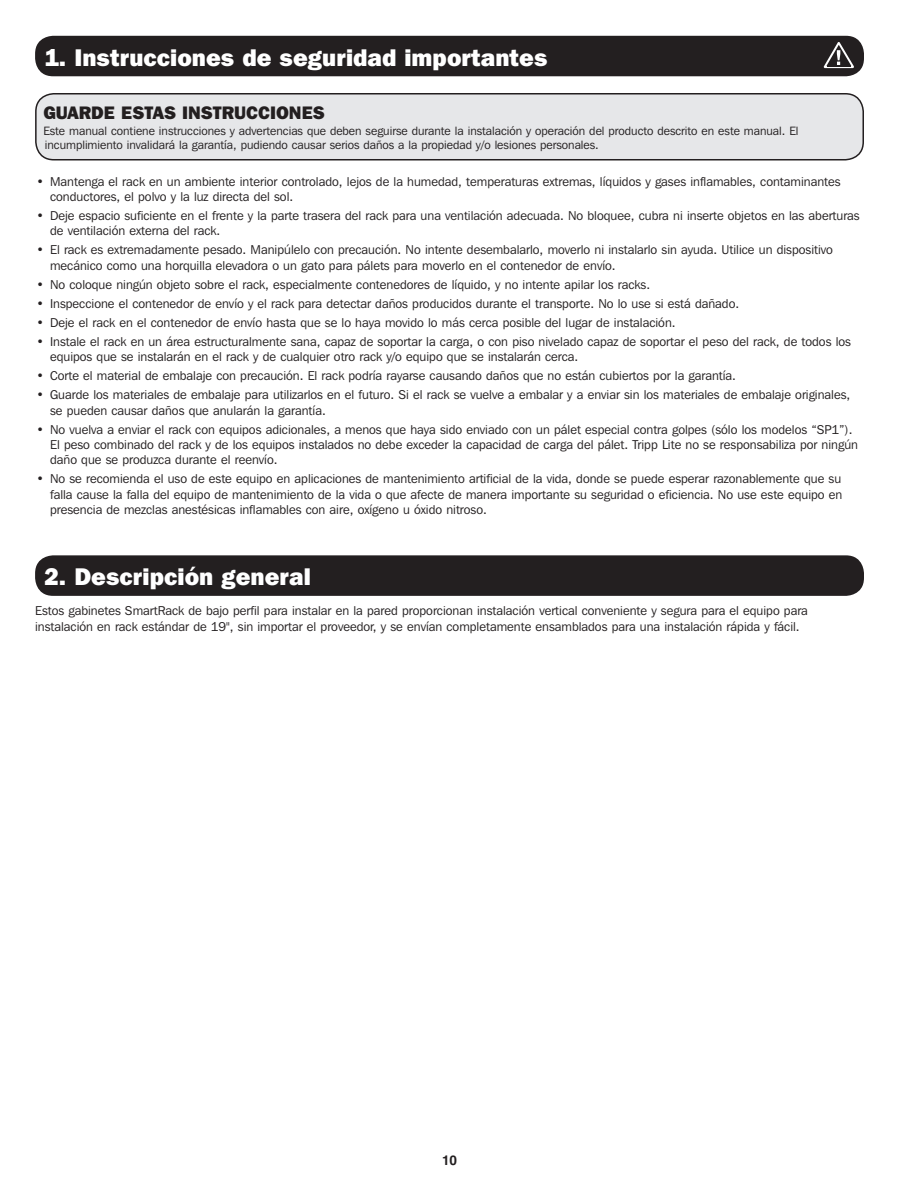
<style>
.page{position:relative;width:918px;height:1188px;background:#fff}
.page>*{position:absolute;margin:0;border:0;box-sizing:border-box;transform-origin:0 0}
.Main_Head{font:800 24px "Franklin Gothic IT Cby BT";color:#fff}
.t1{font:800 18px "Franklin Gothic IT Cby BT";color:#231f20}
.t2{font:700 13.5px "Helvetica";color:#231f20}
.t3{font:12.75px/15.3px "Franklin Gothic IT Cby BT";color:#231f20}
.t4{font:12px/14.4px "Franklin Gothic IT Cby BT";color:#231f20}
</style>
<div class="page">
<div style="left:35px;top:36px;width:829px;height:40px;background:#231f20;border-radius:18px"></div>
<div style="left:35px;top:555px;width:829px;height:41px;background:#231f20;border-radius:18px"></div>
<div style="left:36px;top:94px;width:827px;height:66px;background:#e6e7e9;border-radius:18px"></div>
<div style="left:35px;top:93px;width:829px;height:67px;border:2px solid #231f20;border-radius:18px"></div>
<svg style="left:824px;top:42px;width:30px;height:26px"></svg>
<p class="Main_Head" style="left:44px;top:42px;width:505px">1. Instrucciones de seguridad importantes</p>
<p class="t1" style="left:43px;top:101px;width:283px">GUARDE ESTAS INSTRUCCIONES</p>
<p class="t4" style="left:43px;top:123px;width:757px">Este manual contiene instrucciones y advertencias que deben seguirse durante la instalación y operación del producto descrito en este manual. El incumplimiento invalidará la garantía, pudiendo causar serios daños a la propiedad y/o lesiones personales.</p>
<p class="t3" style="left:50px;top:173px;width:792px;text-indent:-14px">• Mantenga el rack en un ambiente interior controlado, lejos de la humedad, temperaturas extremas, líquidos y gases inflamables, contaminantes conductores, el polvo y la luz directa del sol.</p>
<p class="t3" style="left:50px;top:208px;width:811px;text-indent:-14px">• Deje espacio suficiente en el frente y la parte trasera del rack para una ventilación adecuada. No bloquee, cubra ni inserte objetos en las aberturas de ventilación externa del rack.</p>
<p class="t3" style="left:50px;top:242px;width:784px;text-indent:-14px">• El rack es extremadamente pesado. Manipúlelo con precaución. No intente desembalarlo, moverlo ni instalarlo sin ayuda. Utilice un dispositivo mecánico como una horquilla elevadora o un gato para pálets para moverlo en el contenedor de envío.</p>
<p class="t3" style="left:37px;top:276px;width:615px">• No coloque ningún objeto sobre el rack, especialmente contenedores de líquido, y no intente apilar los racks.</p>
<p class="t3" style="left:37px;top:295px;width:704px">• Inspeccione el contenedor de envío y el rack para detectar daños producidos durante el transporte. No lo use si está dañado.</p>
<p class="t3" style="left:37px;top:315px;width:641px">• Deje el rack en el contenedor de envío hasta que se lo haya movido lo más cerca posible del lugar de instalación.</p>
<p class="t3" style="left:50px;top:334px;width:802px;text-indent:-14px">• Instale el rack en un área estructuralmente sana, capaz de soportar la carga, o con piso nivelado capaz de soportar el peso del rack, de todos los equipos que se instalarán en el rack y de cualquier otro rack y/o equipo que se instalarán cerca.</p>
<p class="t3" style="left:37px;top:368px;width:701px">• Corte el material de embalaje con precaución. El rack podría rayarse causando daños que no están cubiertos por la garantía.</p>
<p class="t3" style="left:50px;top:387px;width:802px;text-indent:-14px">• Guarde los materiales de embalaje para utilizarlos en el futuro. Si el rack se vuelve a embalar y a enviar sin los materiales de embalaje originales, se pueden causar daños que anularán la garantía.</p>
<p class="t3" style="left:50px;top:421px;width:809px;text-indent:-14px">• No vuelva a enviar el rack con equipos adicionales, a menos que haya sido enviado con un pálet especial contra golpes (sólo los modelos “SP1”).<br>El peso combinado del rack y de los equipos instalados no debe exceder la capacidad de carga del pálet. Tripp Lite no se responsabiliza por ningún daño que se produzca durante el reenvío.</p>
<p class="t3" style="left:50px;top:471px;width:794px;text-align:justify;text-indent:-14px">• No se recomienda el uso de este equipo en aplicaciones de mantenimiento artificial de la vida, donde se puede esperar razonablemente que su falla cause la falla del equipo de mantenimiento de la vida o que afecte de manera importante su seguridad o eficiencia. No use este equipo en presencia de mezclas anestésicas inflamables con aire, oxígeno u óxido nitroso.</p>
<p class="Main_Head" style="left:44px;top:562px;width:268px">2. Descripción general</p>
<p class="t3" style="left:35px;top:603px;width:774px">Estos gabinetes SmartRack de bajo perfil para instalar en la pared proporcionan instalación vertical conveniente y segura para el equipo para instalación en rack estándar de 19", sin importar el proveedor, y se envían completamente ensamblados para una instalación rápida y fácil.</p>
<p class="t2" style="left:442px;top:1152px;width:17px">10</p>
</div>
